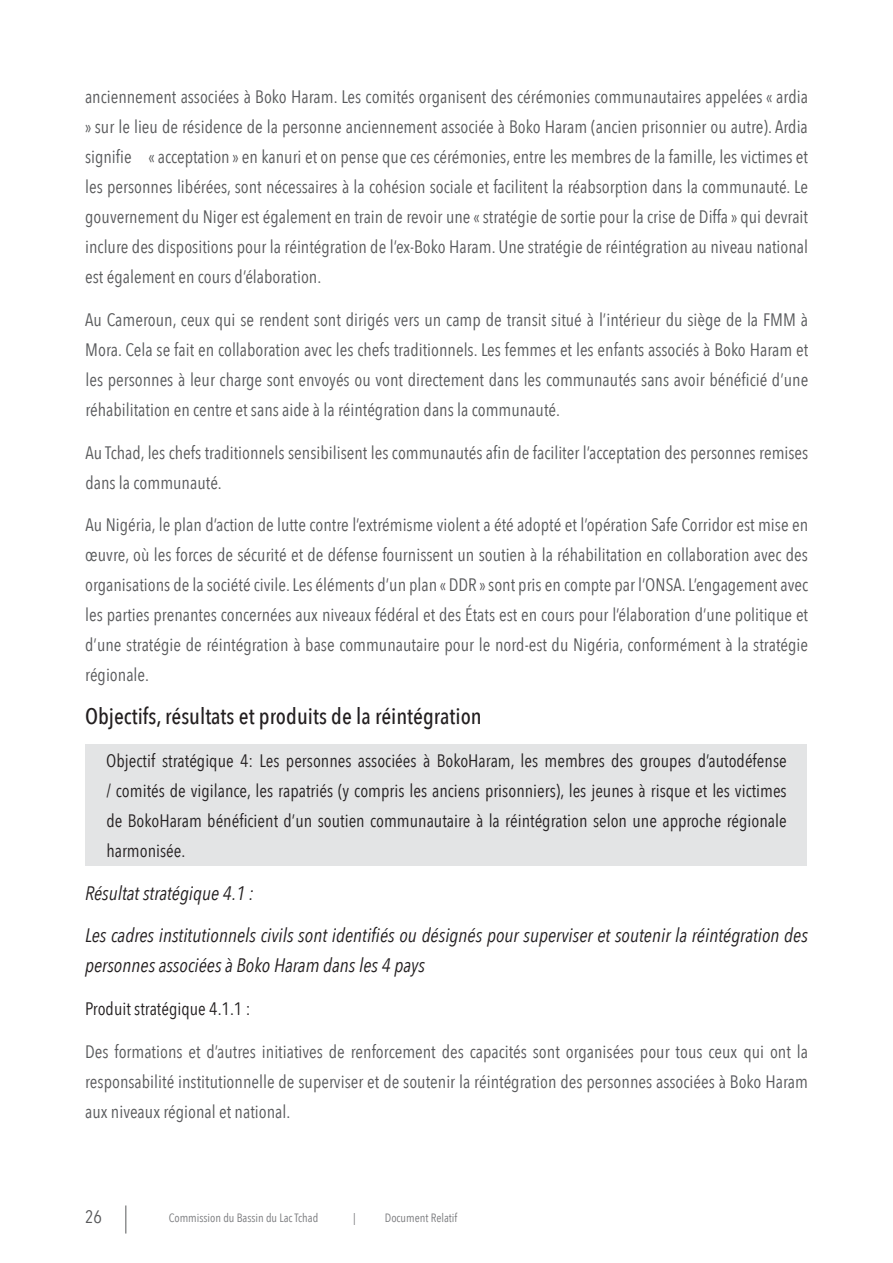
<style>
.page{position:relative;width:893px;height:1263px;background:#fff}
.page>*{position:absolute;margin:0;border:0;box-sizing:border-box;transform-origin:0 0}
.t1{font:500 22.5px "Avenir Next Condensed";color:#231f20}
.t2{font:italic 19.5px/42.8px "Avenir Next Condensed";color:#231f20}
.t3{font:18px/30px "Avenir Next Condensed";color:#58595b;text-align:justify}
.t4{font:18px/30px "Avenir Next Condensed";color:#231f20;text-align:justify}
.t5{font:12px "Avenir Next Condensed";color:#797a7d}
</style>
<div class="page">
<svg style="left:126px;top:1205px;width:1px;height:28px"></svg>
<div style="left:85px;top:744px;width:721px;height:121px;background:#e3e4e5"></div>
<p class="t3" style="left:85px;top:81px;width:725px">anciennement associées à Boko Haram. Les comités organisent des cérémonies communautaires appelées « ardia » sur le lieu de résidence de la personne anciennement associée à Boko Haram (ancien prisonnier ou autre). Ardia signifie « acceptation » en kanuri et on pense que ces cérémonies, entre les membres de la famille, les victimes et les personnes libérées, sont nécessaires à la cohésion sociale et facilitent la réabsorption dans la communauté. Le gouvernement du Niger est également en train de revoir une « stratégie de sortie pour la crise de Diffa » qui devrait inclure des dispositions pour la réintégration de l’ex-Boko Haram. Une stratégie de réintégration au niveau national est également en cours d’élaboration.</p>
<p class="t3" style="left:85px;top:304px;width:724px">Au Cameroun, ceux qui se rendent sont dirigés vers un camp de transit situé à l’intérieur du siège de la FMM à Mora. Cela se fait en collaboration avec les chefs traditionnels. Les femmes et les enfants associés à Boko Haram et les personnes à leur charge sont envoyés ou vont directement dans les communautés sans avoir bénéficié d’une réhabilitation en centre et sans aide à la réintégration dans la communauté.</p>
<p class="t3" style="left:85px;top:436px;width:724px">Au Tchad, les chefs traditionnels sensibilisent les communautés afin de faciliter l’acceptation des personnes remises dans la communauté.</p>
<p class="t3" style="left:85px;top:509px;width:724px">Au Nigéria, le plan d’action de lutte contre l’extrémisme violent a été adopté et l’opération Safe Corridor est mise en œuvre, où les forces de sécurité et de défense fournissent un soutien à la réhabilitation en collaboration avec des organisations de la société civile.Les éléments d’un plan « DDR »sont pris en compte par l’ONSA.L’engagement avec les parties prenantes concernées aux niveaux fédéral et des États est en cours pour l’élaboration d’une politique et d’une stratégie de réintégration à base communautaire pour le nord-est du Nigéria, conformément à la stratégie régionale.</p>
<p class="t1" style="left:85px;top:703px;width:398px">Objectifs, résultats et produits de la réintégration</p>
<p class="t4" style="left:106px;top:745px;width:682px">Objectif stratégique 4: Les personnes associées à BokoHaram, les membres des groupes d’autodéfense / comités de vigilance, les rapatriés (y compris les anciens prisonniers), les jeunes à risque et les victimes de BokoHaram bénéficient d’un soutien communautaire à la réintégration selon une approche régionale harmonisée.</p>
<p class="t2" style="left:85px;top:871px;width:724px">Résultat stratégique 4.1 :<br>Les cadres institutionnels civils sont identifiés ou désignés pour superviser et soutenir la réintégration des</p>
<p class="t2" style="left:85px;top:944px;width:341px">personnes associées à Boko Haram dans les 4 pays</p>
<p class="t4" style="left:85px;top:993px;width:167px">Produit stratégique 4.1.1 :</p>
<p class="t3" style="left:85px;top:1036px;width:724px">Des formations et d’autres initiatives de renforcement des capacités sont organisées pour tous ceux qui ont la responsabilité institutionnelle de superviser et de soutenir la réintégration des personnes associées à Boko Haram aux niveaux régional et national.</p>
<p class="t3" style="left:85px;top:1201px;width:18px">26</p>
<p class="t5" style="left:169px;top:1207px;width:151px">Commission du Bassin du Lac Tchad</p>
<p class="t5" style="left:353px;top:1207px;width:4px">|</p>
<p class="t5" style="left:385px;top:1207px;width:74px">Document Relatif</p>
</div>
